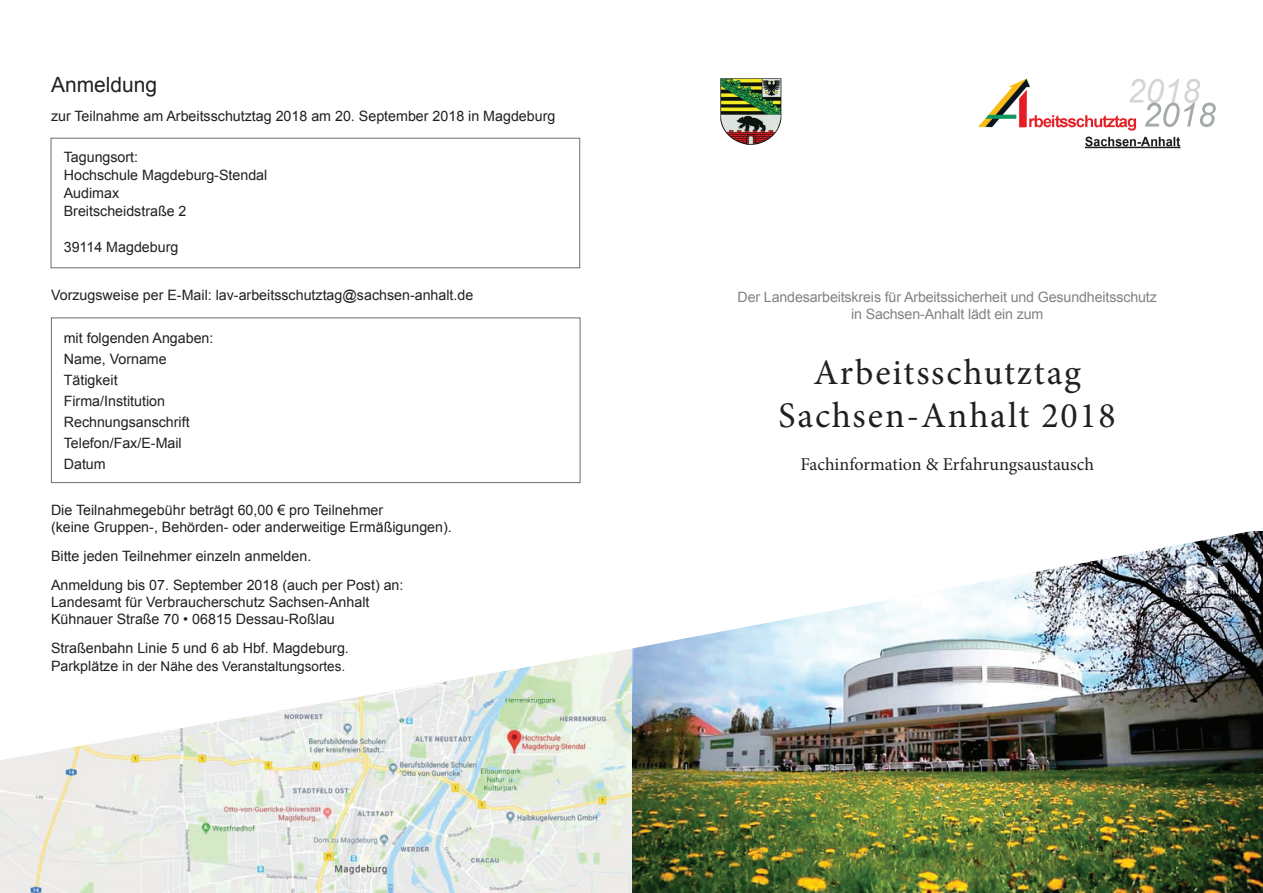
<style>
.page{position:relative;width:1263px;height:893px;background:#fff}
.page>*{position:absolute;margin:0;border:0;box-sizing:border-box;transform-origin:0 0}
.t1{font:36px/43.2px "Minion Pro";letter-spacing:.05em;color:#231f20;text-align:center}
.t2{font:21px "Arial";color:#231f20}
.t3{font:18px "Minion Pro";color:#231f20}
.t4{font:14.25px/21px "Arial";color:#231f20}
.t5{font:14.25px/17.1px "Arial";letter-spacing:-.01em;color:#808285;text-align:center}
.t6{font:13.5px "Arial";color:#231f20}
.s1{font-size:14.25px}
</style>
<div class="page">
<img style="left:631px;top:649px;width:632px;height:243px">
<div style="left:51px;top:138px;width:529px;height:130px;border:1px solid #6c6d70"></div>
<img style="left:0;top:761px;width:631px;height:132px">
<svg style="left:633px;top:531px;width:630px;height:118px"></svg>
<svg style="left:0;top:648px;width:633px;height:113px"></svg>
<div style="left:51px;top:317px;width:529px;height:166px;border:1px solid #6c6d70"></div>
<img style="left:978px;top:78px;width:238px;height:71px">
<img style="left:720px;top:78px;width:62px;height:67px">
<h2 class="t2" style="left:51px;top:71px;width:108px">Anmeldung</h2>
<p class="t4" style="left:51px;top:106px;width:506px">zur Teilnahme am Arbeitsschutztag 2018 am 20. September 2018 in Magdeburg</p>
<p class="t4" style="left:64px;top:149px;width:205px;line-height:18px">Tagungsort:<br>Hochschule Magdeburg-Stendal<br>Audimax<br>Breitscheidstraße 2</p>
<p class="t4" style="left:64px;top:237px;width:116px">39114 Magdeburg</p>
<p class="t4" style="left:51px;top:284px;width:424px">Vorzugsweise per E-Mail: lav-arbeitsschutztag@sachsen-anhalt.de</p>
<p class="t4" style="left:64px;top:328px;width:151px">mit folgenden Angaben:<br>Name, Vorname<br>Tätigkeit<br>Firma/Institution<br>Rechnungsanschrift<br>Telefon/Fax/E-Mail<br>Datum</p>
<p class="t4" style="left:51px;top:501px;width:402px;line-height:17.1px">Die Teilnahmegebühr beträgt 60,00 € pro Teilnehmer<br>(keine Gruppen-, Behörden- oder anderweitige Ermäßigungen).</p>
<p class="t4" style="left:51px;top:542px;width:354px;line-height:29.1px">Bitte jeden Teilnehmer einzeln anmelden.<br>Anmeldung bis 07. September 2018 (auch per Post) an:</p>
<p class="t4" style="left:51px;top:594px;width:320px;line-height:17.1px">Landesamt für Verbraucherschutz Sachsen-Anhalt<br>Kühnauer Straße 70 • 06815 Dessau-Roßlau</p>
<p class="t4" style="left:51px;top:638px;width:299px">Straßenbahn Linie 5 und 6 ab Hbf. Magdeburg.</p>
<p class="t6" style="left:51px;top:657px;width:296px"><span class="s1">Parkplätze in</span> der Nähe des Veranstaltungsortes.</p>
<p class="t5" style="left:737px;top:288px;width:421px">Der Landesarbeitskreis für Arbeitssicherheit und Gesundheitsschutz in Sachsen-Anhalt lädt ein zum</p>
<h1 class="t1" style="left:779px;top:351px;width:339px">Arbeitsschutztag<br>Sachsen-Anhalt 2018</h1>
<p class="t3" style="left:800px;top:452px;width:295px">Fachinformation &amp; Erfahrungsaustausch</p>
</div>
